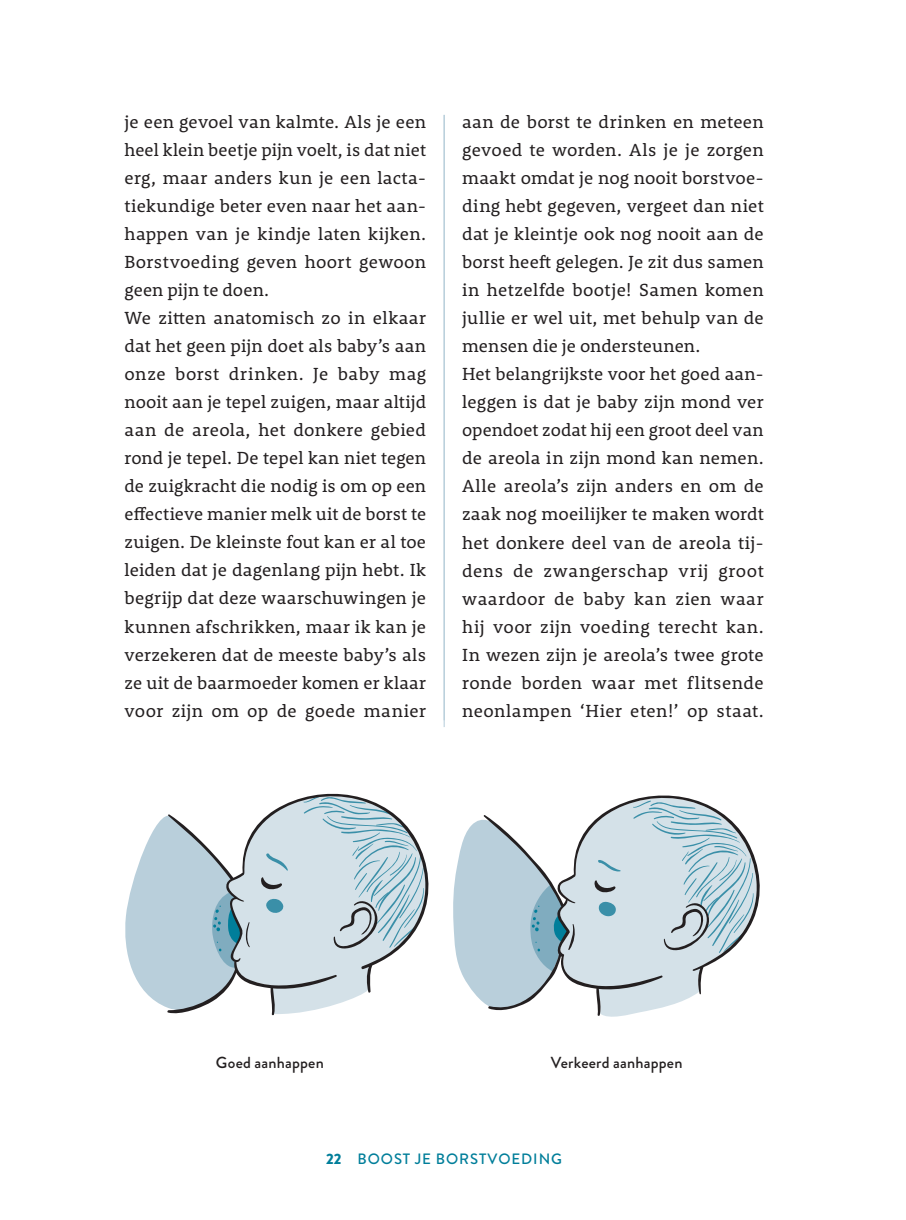
<style>
.page{position:relative;width:906px;height:1220px;background:#fff}
.page>*{position:absolute;margin:0;border:0;box-sizing:border-box;transform-origin:0 0}
.t1{font:18px/28px "Rooney Pro";letter-spacing:.01em;color:#231f20}
.t2{font:500 16px "Brandon Grotesque";letter-spacing:.015em;color:#231f20}
.t3{font:500 15px "Brandon Grotesque";letter-spacing:.06em;color:#007e9a}
.s1{font-weight:900}
</style>
<div class="page">
<hr style="left:443px;top:115px;width:1px;height:612px;background:#b3ccd9">
<svg style="left:250px;top:793px;width:179px;height:222px;fill:#d4e1e8"></svg>
<svg style="left:303px;top:795px;width:122px;height:160px;background:#c2d3da"></svg>
<svg style="left:260px;top:852px;width:28px;height:38px"></svg>
<svg style="left:125px;top:814px;width:125px;height:200px"></svg>
<svg style="left:453px;top:819px;width:30px;height:183px"></svg>
<svg style="left:483px;top:795px;width:277px;height:221px"></svg>
<p class="t1" style="left:124px;top:108px;width:303px">je een gevoel van kalmte. Als je een heel klein beetje pijn voelt, is dat niet erg, maar anders kun je een lacta&shy;tiekundige beter even naar het aan&shy;happen van je kindje laten kijken.<br>Borstvoeding geven hoort gewoon geen pijn te doen.<br>We zitten anatomisch zo in elkaar dat het geen pijn doet als baby’s aan onze borst drinken. Je baby mag nooit aan je tepel zuigen, maar altijd aan de areola, het donkere gebied rond je tepel. De tepel kan niet tegen de zuigkracht die nodig is om op een effectieve manier melk uit de borst te zuigen. De kleinste fout kan er al toe leiden dat je dagenlang pijn hebt. Ik begrijp dat deze waarschuwingen je kunnen afschrikken, maar ik kan je verzekeren dat de meeste baby’s als ze uit de baarmoeder komen er klaar voor zijn om op de goede manier</p>
<p class="t1" style="left:462px;top:108px;width:303px">aan de borst te drinken en meteen gevoed te worden. Als je je zorgen maakt omdat je nog nooit borstvoe&shy;ding hebt gegeven, vergeet dan niet dat je kleintje ook nog nooit aan de borst heeft gelegen. Je zit dus samen in hetzelfde bootje! Samen komen jullie er wel uit, met behulp van de mensen die je ondersteunen.<br>Het belangrijkste voor het goed aan&shy;leggen is dat je baby zijn mond ver opendoet zodat hij een groot deel van de areola in zijn mond kan nemen.<br>Alle areola’s zijn anders en om de zaak nog moeilijker te maken wordt het donkere deel van de areola tij&shy;dens de zwangerschap vrij groot waardoor de baby kan zien waar hij voor zijn voeding terecht kan.<br>In wezen zijn je areola’s twee grote ronde borden waar met flitsende neonlampen ‘Hier eten!’ op staat.</p>
<p class="t2" style="left:216px;top:1051px;width:110px">Goed aanhappen</p>
<p class="t2" style="left:551px;top:1051px;width:133px">Verkeerd aanhappen</p>
<p class="t3" style="left:326px;top:1148px;width:237px"><span class="s1">22</span> BOOST JE BORSTVOEDING</p>
</div>
